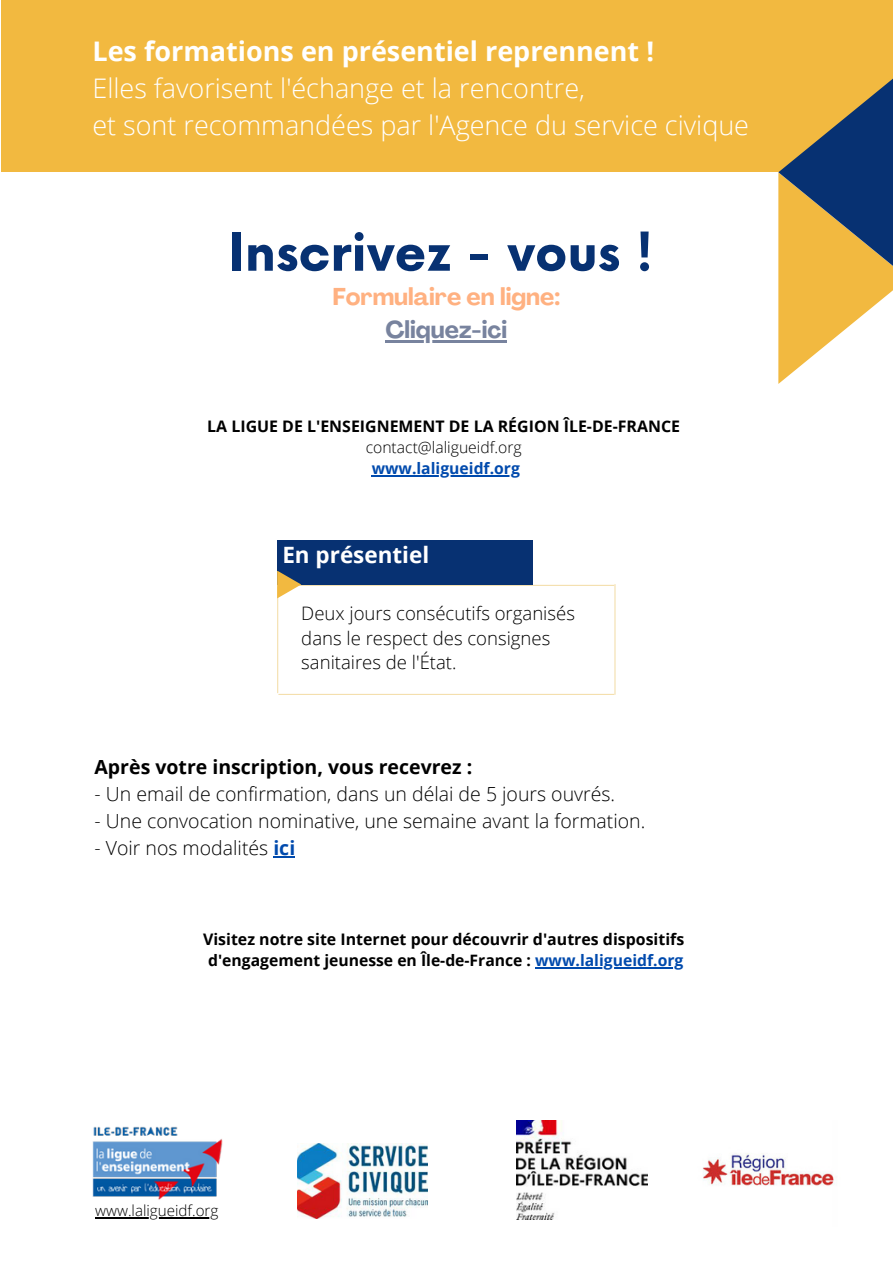
<style>
.page{position:relative;width:893px;height:1264px;background:#fff}
.page>*{position:absolute;margin:0;border:0;box-sizing:border-box;transform-origin:0 0}
.t1{font:700 51px "Now";color:#073172}
.t2{font:300 27px "Open Sans";color:#fff}
.t3{font:700 27px "Open Sans";color:#fff}
.t4{font:700 24px/32.5px "Agrandir";color:#ffb181;text-align:center}
.t5{font:700 22.5px "Open Sans";color:#fff}
.t6{font:300 19.5px "Open Sans";color:#000}
.t7{font:700 19.5px "Open Sans";color:#000}
.t8{font:300 18.6px/24.8px "Open Sans";color:#000}
.t9{font:700 15.9px "Open Sans";color:#000}
.t10{font:700 15.75px "Open Sans";color:#000}
.t11{font:300 15.75px "Open Sans";color:#000}
.t12{font:700 15.75px "Open Sans";color:#004aad}
.t13{font:300 15.15px "Open Sans";color:#000}
.s1{color:#78839e}
.s2{font-weight:700;color:#004aad}
.s3{color:#004aad}
</style>
<div class="page">
<div style="left:1px;top:0;width:891px;height:171px;background:#f2b940"></div>
<svg style="left:778px;top:79px;width:114px;height:305px"></svg>
<hr style="left:283px;top:585px;width:330px;height:1px;background:#f4dfad">
<hr style="left:277px;top:587px;width:1px;height:105px;background:#f4dfad">
<div style="left:277px;top:539px;width:255px;height:45px;background:#073172"></div>
<svg style="left:277px;top:571px;width:24px;height:27px"></svg>
<hr style="left:614px;top:584px;width:1px;height:110px;background:#f4dfad">
<hr style="left:279px;top:694px;width:334px;height:1px;background:#f4dfad">
<hr style="left:385px;top:340px;width:122px;height:2px;background:#78839e">
<svg style="left:273px;top:856px;width:22px;height:1px"></svg>
<hr style="left:371px;top:475px;width:149px;height:1px;background:#004aad">
<hr style="left:535px;top:967px;width:148px;height:1px;background:#004aad">
<img style="left:92px;top:1126px;width:131px;height:74px">
<img style="left:297px;top:1143px;width:130px;height:74px">
<img style="left:516px;top:1120px;width:131px;height:98px">
<hr style="left:95px;top:1217px;width:123px;height:1px;background:#000">
<img style="left:702px;top:1153px;width:133px;height:33px">
<p class="t3" style="left:92px;top:32px;width:563px">Les formations en présentiel reprennent !</p>
<p class="t2" style="left:92px;top:69px;width:494px">Elles favorisent l'échange et la rencontre,</p>
<p class="t2" style="left:92px;top:106px;width:658px">et sont recommandées par l'Agence du service civique</p>
<p class="t1" style="left:228px;top:225px;width:427px">Inscrivez - vous !</p>
<p class="t4" style="left:332px;top:283px;width:229px">Formulaire en ligne:<br><span class="s1">Cliquez-ici</span></p>
<p class="t9" style="left:207px;top:415px;width:474px">LA LIGUE DE L'ENSEIGNEMENT DE LA RÉGION ÎLE-DE-FRANCE</p>
<p class="t11" style="left:365px;top:436px;width:158px">contact@laligueidf.org</p>
<p class="t12" style="left:371px;top:457px;width:150px">www.laligueidf.org</p>
<p class="t5" style="left:282px;top:538px;width:148px">En présentiel</p>
<p class="t8" style="left:301px;top:600px;width:275px">Deux jours consécutifs organisés</p>
<p class="t8" style="left:301px;top:625px;width:250px">dans le respect des consignes sanitaires de l'État.</p>
<p class="t7" style="left:94px;top:753px;width:379px">Après votre inscription, vous recevrez :</p>
<p class="t6" style="left:94px;top:780px;width:522px">- Un email de confirmation, dans un délai de 5 jours ouvrés.</p>
<p class="t6" style="left:94px;top:807px;width:552px">- Une convocation nominative, une semaine avant la formation.</p>
<p class="t6" style="left:94px;top:834px;width:202px">- Voir nos modalités <span class="s2">ici</span></p>
<p class="t9" style="left:203px;top:927px;width:483px">Visitez notre site Internet pour découvrir d'autres dispositifs</p>
<p class="t10" style="left:208px;top:949px;width:476px">d'engagement jeunesse en Île-de-France : <span class="s3">www.laligueidf.org</span></p>
<p class="t13" style="left:95px;top:1199px;width:125px">www.laligueidf.org</p>
</div>
